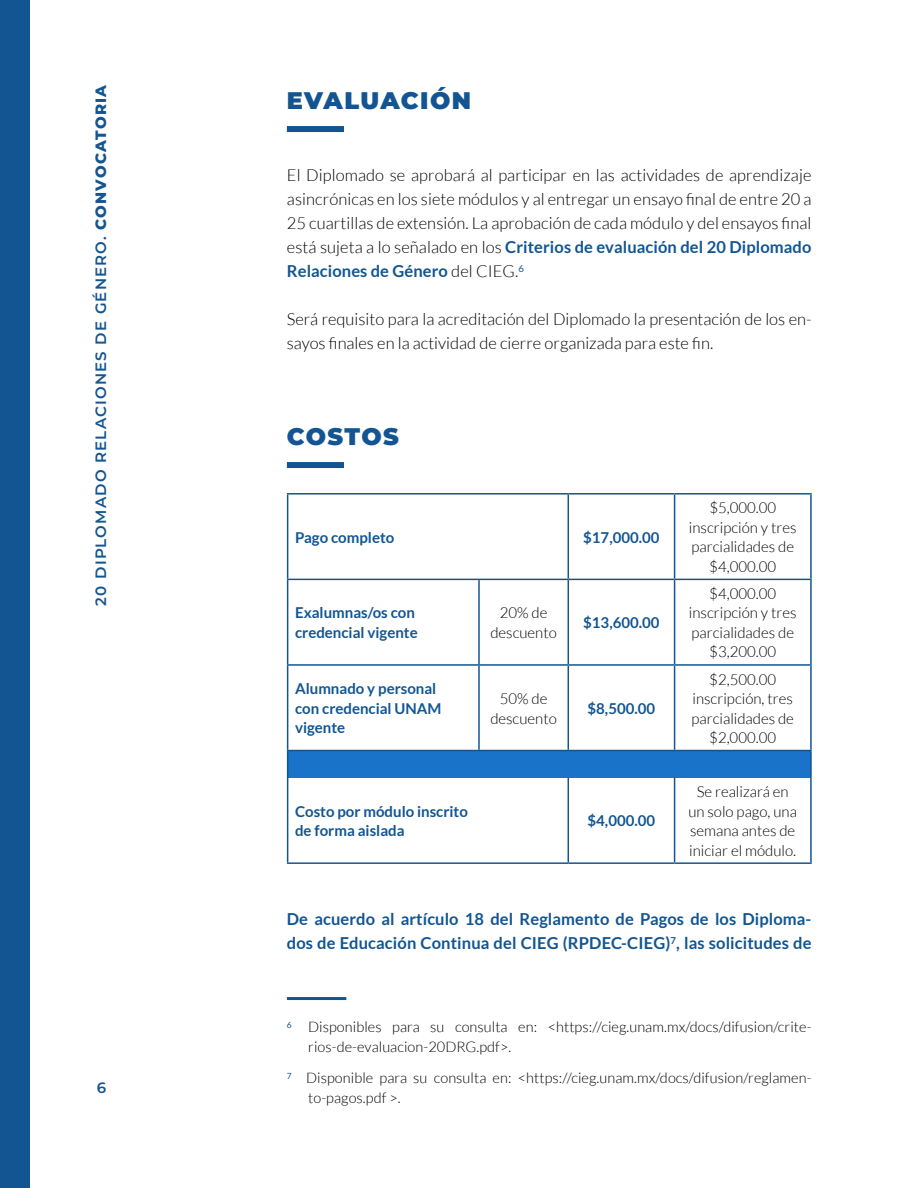
<style>
.page{position:relative;width:918px;height:1188px;background:#fff}
.page>*{position:absolute;margin:0;border:0;box-sizing:border-box;transform-origin:0 0}
.t1{font:900 24px "Montserrat";letter-spacing:.055em;color:#125592}
.t2{font:300 16.5px/24px "Lato";color:#000;text-align:justify}
.t3{font:700 16.5px/24px "Lato";letter-spacing:.005em;color:#125592}
.t4{font:300 15px/19.5px "Lato";color:#000;text-align:center}
.t5{font:700 15px/19.5px "Lato";color:#125592}
.t6{font:600 15px "Montserrat";letter-spacing:.08em;color:#125592}
.t7{font:300 14.55px/19.5px "Lato";letter-spacing:.005em;color:#000}
.s1{font-weight:800}
.s2{font-weight:700;color:#125592}
</style>
<div class="page">
<div style="left:0;top:0;width:30px;height:1188px;background:#125592"></div>
<div style="left:287px;top:126px;width:57px;height:6px;background:#125592"></div>
<div style="left:287px;top:462px;width:57px;height:6px;background:#125592"></div>
<div style="left:288px;top:751px;width:523px;height:27px;background:#1973c8"></div>
<hr style="left:287px;top:495px;width:1px;height:84px;background:#125592">
<hr style="left:287px;top:493px;width:192px;height:2px;background:#125592">
<hr style="left:479px;top:493px;width:89px;height:2px;background:#125592">
<hr style="left:568px;top:495px;width:1px;height:84px;background:#125592">
<hr style="left:568px;top:493px;width:107px;height:2px;background:#125592">
<hr style="left:675px;top:493px;width:137px;height:2px;background:#125592">
<hr style="left:674px;top:495px;width:1px;height:84px;background:#125592">
<hr style="left:810px;top:495px;width:2px;height:84px;background:#125592">
<hr style="left:287px;top:580px;width:1px;height:84px;background:#125592">
<hr style="left:287px;top:666px;width:1px;height:84px;background:#125592">
<hr style="left:287px;top:579px;width:192px;height:1px;background:#125592">
<hr style="left:479px;top:579px;width:89px;height:1px;background:#125592">
<hr style="left:568px;top:579px;width:107px;height:1px;background:#125592">
<hr style="left:675px;top:579px;width:137px;height:1px;background:#125592">
<hr style="left:478px;top:580px;width:2px;height:84px;background:#125592">
<hr style="left:568px;top:580px;width:1px;height:84px;background:#125592">
<hr style="left:674px;top:580px;width:1px;height:84px;background:#125592">
<hr style="left:810px;top:580px;width:2px;height:84px;background:#125592">
<hr style="left:478px;top:666px;width:2px;height:84px;background:#125592">
<hr style="left:568px;top:666px;width:1px;height:84px;background:#125592">
<hr style="left:674px;top:666px;width:1px;height:84px;background:#125592">
<hr style="left:810px;top:666px;width:2px;height:84px;background:#125592">
<hr style="left:287px;top:664px;width:192px;height:2px;background:#125592">
<hr style="left:479px;top:664px;width:89px;height:2px;background:#125592">
<hr style="left:568px;top:664px;width:107px;height:2px;background:#125592">
<hr style="left:675px;top:664px;width:137px;height:2px;background:#125592">
<hr style="left:287px;top:778px;width:1px;height:84px;background:#125592">
<hr style="left:287px;top:862px;width:192px;height:2px;background:#125592">
<hr style="left:479px;top:862px;width:89px;height:2px;background:#125592">
<hr style="left:568px;top:778px;width:1px;height:84px;background:#125592">
<hr style="left:674px;top:778px;width:1px;height:84px;background:#125592">
<hr style="left:810px;top:778px;width:2px;height:84px;background:#125592">
<hr style="left:568px;top:862px;width:107px;height:2px;background:#125592">
<hr style="left:675px;top:862px;width:137px;height:2px;background:#125592">
<svg style="left:287px;top:751px;width:1px;height:27px"></svg>
<hr style="left:287px;top:750px;width:192px;height:1px;background:#125592">
<hr style="left:479px;top:750px;width:89px;height:1px;background:#125592">
<hr style="left:568px;top:750px;width:107px;height:1px;background:#125592">
<hr style="left:675px;top:750px;width:137px;height:1px;background:#125592">
<hr style="left:810px;top:751px;width:2px;height:27px;background:#125592">
<hr style="left:287px;top:997px;width:59px;height:3px;background:#125592">
<p class="t6" style="left:90px;top:606px;width:522px;rotate:-90deg">20 DIPLOMADO RELACIONES DE GÉNERO. <span class="s1">CONVOCATORIA</span></p>
<p class="t6" style="left:97px;top:1077px;width:11px">6</p>
<h1 class="t1" style="left:287px;top:82px;width:186px">EVALUACIÓN</h1>
<p class="t2" style="left:287px;top:163px;width:526px">El Diplomado se aprobará al participar en las actividades de aprendizaje asincrónicas en los siete módulos y al entregar un ensayo final de entre 20 a 25 cuartillas de extensión. La aprobación de cada módulo y del ensayos final está sujeta a lo señalado en los <span class="s2">Criterios de evaluación del 20 Diplomado Relaciones de Género</span> del CIEG.<sup>6</sup></p>
<p class="t2" style="left:287px;top:307px;width:526px">Será requisito para la acreditación del Diplomado la presentación de los en&shy;sayos finales en la actividad de cierre organizada para este fin.</p>
<h1 class="t1" style="left:287px;top:418px;width:114px">COSTOS</h1>
<p class="t5" style="left:295px;top:527px;width:101px">Pago completo</p>
<p class="t5" style="left:583px;top:527px;width:78px">$17,000.00</p>
<p class="t5" style="left:295px;top:603px;width:124px">Exalumnas/os con credencial vigente</p>
<p class="t4" style="left:490px;top:603px;width:68px">20% de descuento</p>
<p class="t5" style="left:583px;top:613px;width:78px">$13,600.00</p>
<p class="t5" style="left:295px;top:679px;width:148px">Alumnado y personal con credencial UNAM vigente</p>
<p class="t4" style="left:490px;top:688px;width:68px">50% de descuento</p>
<p class="t5" style="left:588px;top:698px;width:69px">$8,500.00</p>
<p class="t5" style="left:295px;top:801px;width:174px">Costo por módulo inscrito de forma aislada</p>
<p class="t5" style="left:588px;top:811px;width:69px">$4,000.00</p>
<p class="t4" style="left:689px;top:498px;width:109px">$5,000.00 inscripción y tres parcialidades de $4,000.00</p>
<p class="t4" style="left:689px;top:583px;width:109px">$4,000.00 inscripción y tres parcialidades de $3,200.00</p>
<p class="t4" style="left:691px;top:669px;width:104px">$2,500.00 inscripción, tres parcialidades de $2,000.00</p>
<p class="t4" style="left:688px;top:782px;width:110px">Se realizará en un solo pago, una semana antes de iniciar el módulo.</p>
<p class="t3" style="left:287px;top:907px;width:526px">De acuerdo al artículo 18 del Reglamento de Pagos de los Diploma&shy;dos de Educación Continua del CIEG (RPDEC-CIEG)<sup>7</sup>, las solicitudes de</p>
<p class="t7" style="left:308px;top:1017px;width:505px;text-indent:-21px"><sup>6</sup> Disponibles para su consulta en: &lt;https://cieg.unam.mx/docs/difusion/crite&shy;rios-de-evaluacion-20DRG.pdf&gt;.</p>
<p class="t7" style="left:308px;top:1068px;width:505px;text-indent:-21px"><sup>7</sup> Disponible para su consulta en: &lt;https://cieg.unam.mx/docs/difusion/reglamen&shy;to-pagos.pdf &gt;.</p>
</div>
